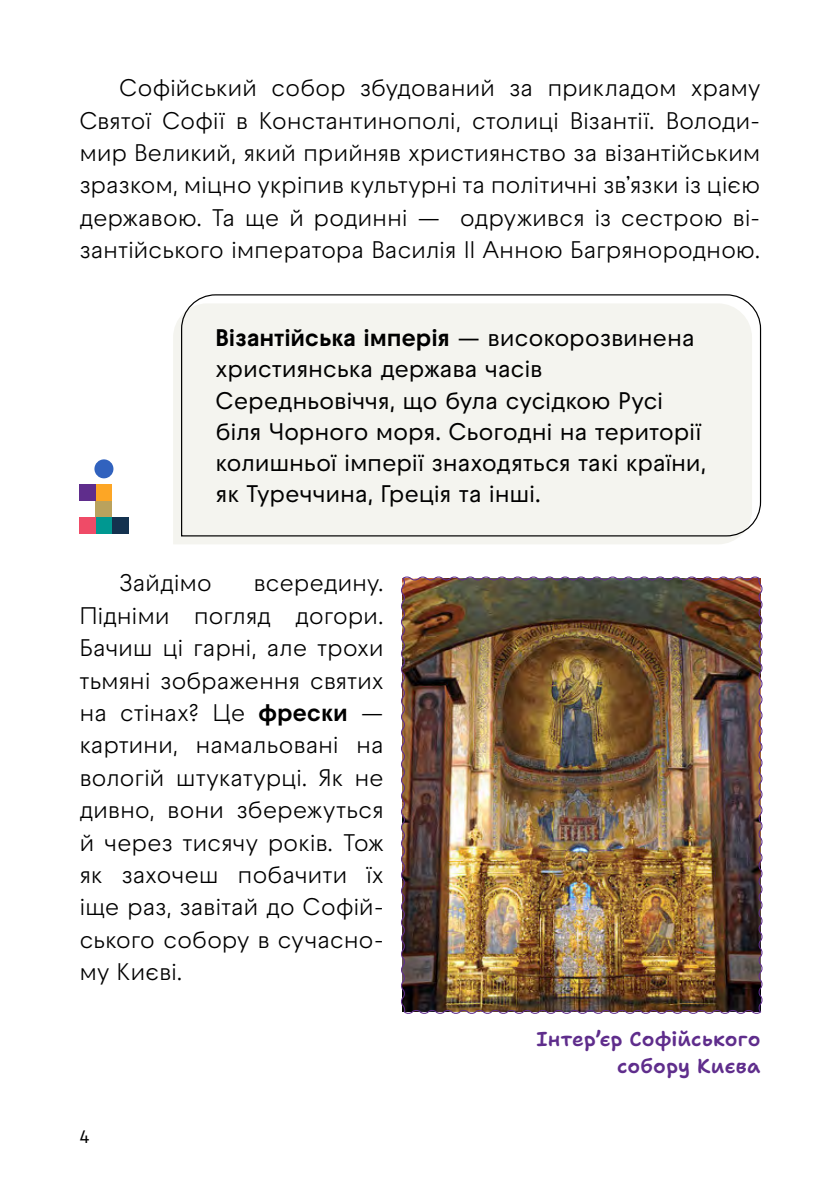
<style>
.page{position:relative;width:840px;height:1191px;background:#fff}
.page>*{position:absolute;margin:0;border:0;box-sizing:border-box;transform-origin:0 0}
.t1{font:24px/32.4px "Raptor V3 Premium";letter-spacing:-.015em;color:#000;text-align:justify}
.t2{font:500 24px/31.2px "Raptor V3 Premium";letter-spacing:-.01em;color:#000}
.t3{font:600 20px/27px "Shantell Sans";letter-spacing:.015em;color:#5f2d8c;text-align:right}
.t4{font:500 18px "Raptor V3 Premium";color:#000}
.s1{font-weight:700}
</style>
<div class="page">
<div style="left:173px;top:318px;width:565px;height:226px;background:#f4f4ef"></div>
<div style="left:180px;top:294px;width:581px;height:243px;background:#f4f4ef"></div>
<img style="left:401px;top:576px;width:362px;height:438px">
<div style="left:94px;top:459px;width:19px;height:19px;background:#3162be;border-radius:50%"></div>
<div style="left:96px;top:517px;width:16px;height:16px;background:#009891"></div>
<div style="left:96px;top:501px;width:16px;height:16px;background:#baa25d"></div>
<div style="left:96px;top:485px;width:16px;height:16px;background:#fda625"></div>
<div style="left:79px;top:517px;width:17px;height:16px;background:#ef4b67"></div>
<div style="left:112px;top:517px;width:16px;height:16px;background:#14324f"></div>
<div style="left:79px;top:485px;width:17px;height:16px;background:#5f2d8c"></div>
<p class="t1" style="left:79px;top:72px;width:682px;text-indent:40px">Софійський собор збудований за прикладом храму Святої Софії в Константинополі, столиці Візантії. Володи&shy;мир Великий, який прийняв християнство за візантійським зразком, міцно укріпив культурні та політичні зв’язки із цією державою. Та ще й родинні — одружився із сестрою ві&shy;зантійського імператора Василія ІІ Анною Багрянородною.</p>
<p class="t2" style="left:215px;top:321px;width:492px"><span class="s1">Візантійська імперія</span> — високорозвинена християнська держава часів Середньовіччя, що була сусідкою Русі біля Чорного моря. Сьогодні на території колишньої імперії знаходяться такі країни, як Туреччина, Греція та інші.</p>
<p class="t1" style="left:119px;top:567px;width:94px">Зайдімо</p>
<p class="t1" style="left:79px;top:567px;width:306px;text-indent:174px">всередину.<br>Підніми погляд догори.<br>Бачиш ці гарні, але трохи тьмяні зображення святих на стінах? Це <span class="s1">фрески</span> — картини, намальовані на вологій штукатурці. Як не дивно, вони збережуться й через тисячу років. Тож як захочеш побачити їх іще раз, завітай до Софій&shy;ського собору в сучасно&shy;му Києві.</p>
<p class="t4" style="left:79px;top:1124px;width:12px">4</p>
<p class="t3" style="left:536px;top:1026px;width:225px">Інтер’єр Софійського собору Києва</p>
</div>
